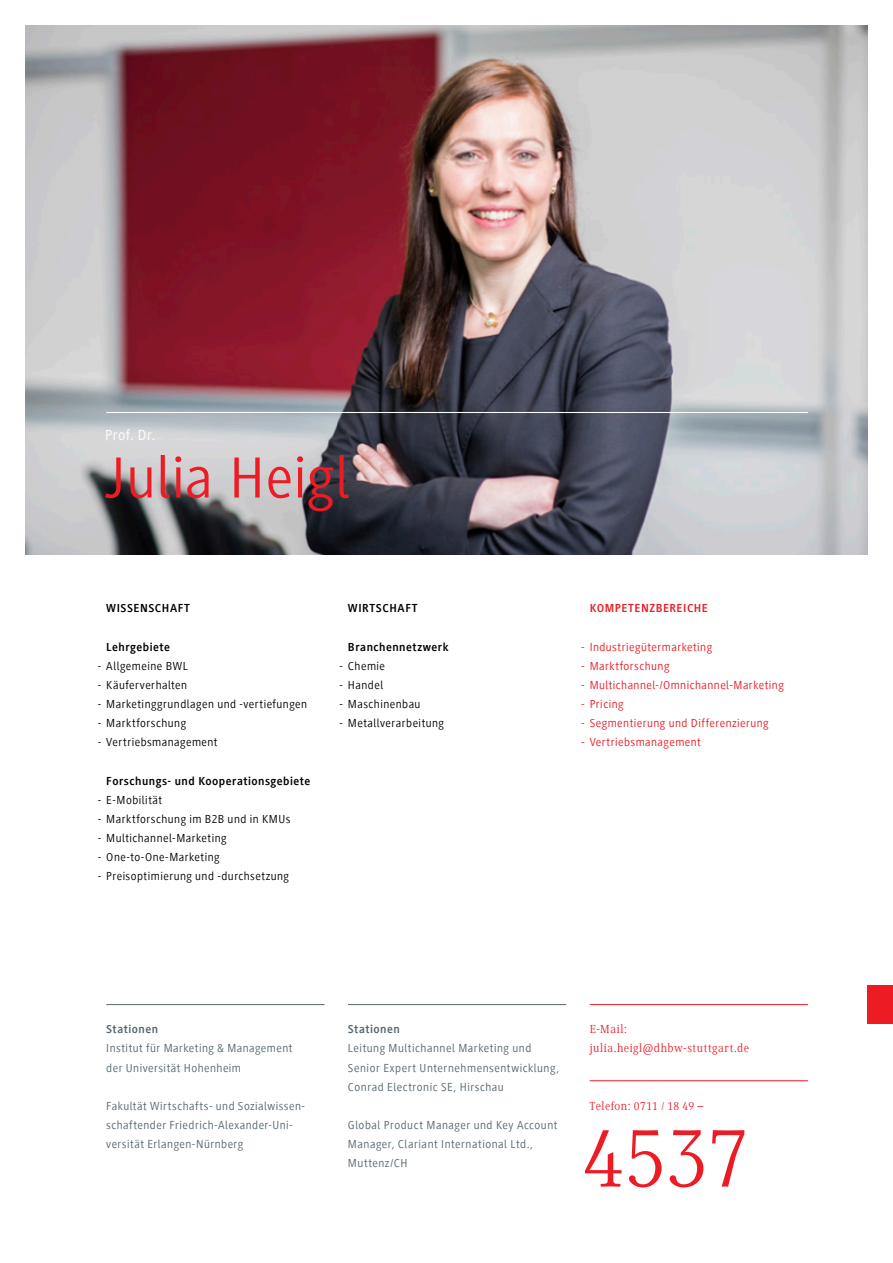
<style>
.page{position:relative;width:893px;height:1263px;background:#fff}
.page>*{position:absolute;margin:0;border:0;box-sizing:border-box;transform-origin:0 0}
.t1{font:85.5px "Generis Serif Com";color:#ec1b24}
.t2{font:60px "Generis Sans Com";letter-spacing:.015em;color:#ec1b24}
.t3{font:15px "Generis Sans Com";letter-spacing:.03em;color:#fff}
.t4{font:12px/19.2px "Generis Sans Com";letter-spacing:.04em;color:#54666f}
.t5{font:12px "Generis Sans Com";letter-spacing:.04em;color:#000}
.t6{font:12px "Generis Sans Com";letter-spacing:.04em;color:#ec1b24}
.t7{font:700 12px "Generis Sans Com";letter-spacing:.04em;color:#000}
.t8{font:12px/19.2px "Generis Serif Com";letter-spacing:.045em;color:#ec1b24}
.t9{font:700 12px "Generis Sans Com";letter-spacing:.04em;color:#54666f}
.t10{font:700 12px "Generis Sans Com";letter-spacing:.045em;color:#ec1b24}
</style>
<div class="page">
<hr style="left:590px;top:1080px;width:218px;height:1px;background:#ec1b24">
<hr style="left:590px;top:1004px;width:218px;height:1px;background:#ec1b24">
<img style="left:26px;top:26px;width:841px;height:529px">
<hr style="left:106px;top:1004px;width:219px;height:1px;background:#54666f">
<hr style="left:348px;top:1004px;width:218px;height:1px;background:#54666f">
<div style="left:867px;top:985px;width:26px;height:39px;background:#ec1b24"></div>
<hr style="left:106px;top:412px;width:702px;height:1px;background:#fff">
<p class="t3" style="left:105px;top:427px;width:52px">Prof. Dr.</p>
<h2 class="t2" style="left:105px;top:445px;width:246px">Julia Heigl</h2>
<p class="t7" style="left:106px;top:602px;width:85px">WISSENSCHAFT</p>
<p class="t7" style="left:106px;top:640px;width:65px">Lehrgebiete</p>
<p class="t5" style="left:98px;top:659px;width:91px">- Allgemeine BWL</p>
<p class="t5" style="left:98px;top:678px;width:91px">- Käuferverhalten</p>
<p class="t5" style="left:98px;top:697px;width:211px">- Marketinggrundlagen und -vertiefungen</p>
<p class="t5" style="left:98px;top:717px;width:90px">- Marktforschung</p>
<p class="t5" style="left:98px;top:736px;width:121px">- Vertriebsmanagement</p>
<p class="t7" style="left:106px;top:774px;width:205px">Forschungs- und Kooperationsgebiete</p>
<p class="t5" style="left:98px;top:793px;width:66px">- E-Mobilität</p>
<p class="t5" style="left:98px;top:812px;width:194px">- Marktforschung im B2B und in KMUs</p>
<p class="t5" style="left:98px;top:831px;width:130px">- Multichannel-Marketing</p>
<p class="t5" style="left:98px;top:850px;width:123px">- One-to-One-Marketing</p>
<p class="t5" style="left:98px;top:870px;width:193px">- Preisoptimierung und -durchsetzung</p>
<p class="t7" style="left:348px;top:602px;width:71px">WIRTSCHAFT</p>
<p class="t7" style="left:348px;top:640px;width:102px">Branchennetzwerk</p>
<p class="t5" style="left:339px;top:659px;width:47px">- Chemie</p>
<p class="t5" style="left:339px;top:678px;width:45px">- Handel</p>
<p class="t5" style="left:339px;top:697px;width:83px">- Maschinenbau</p>
<p class="t5" style="left:339px;top:717px;width:106px">- Metallverarbeitung</p>
<p class="t10" style="left:590px;top:602px;width:120px">KOMPETENZBEREICHE</p>
<p class="t6" style="left:581px;top:640px;width:132px">- Industriegütermarketing</p>
<p class="t6" style="left:581px;top:659px;width:90px">- Marktforschung</p>
<p class="t6" style="left:581px;top:678px;width:204px">- Multichannel-/Omnichannel-Marketing</p>
<p class="t6" style="left:581px;top:697px;width:44px">- Pricing</p>
<p class="t6" style="left:581px;top:717px;width:189px">- Segmentierung und Differenzierung</p>
<p class="t6" style="left:581px;top:736px;width:121px">- Vertriebsmanagement</p>
<p class="t9" style="left:106px;top:1023px;width:53px">Stationen</p>
<p class="t4" style="left:106px;top:1039px;width:188px">Institut für Marketing &amp; Management der Universität Hohenheim</p>
<p class="t4" style="left:106px;top:1096px;width:200px">Fakultät Wirtschafts- und Sozialwissen&shy;schaftender Friedrich-Alexander-Uni&shy;versität Erlangen-Nürnberg</p>
<p class="t9" style="left:348px;top:1023px;width:53px">Stationen</p>
<p class="t4" style="left:348px;top:1039px;width:213px">Leitung Multichannel Marketing und<br>Senior Expert Unternehmensentwicklung,<br>Conrad Electronic SE, Hirschau</p>
<p class="t4" style="left:348px;top:1115px;width:211px">Global Product Manager und Key Account<br>Manager, Clariant International Ltd.,<br>Muttenz/CH</p>
<p class="t8" style="left:590px;top:1020px;width:161px">E-Mail: julia.heigl@dhbw-stuttgart.de</p>
<p class="t8" style="left:590px;top:1096px;width:115px">Telefon: 0711 / 18 49 –</p>
<h1 class="t1" style="left:583px;top:1110px;width:167px">4537</h1>
</div>
